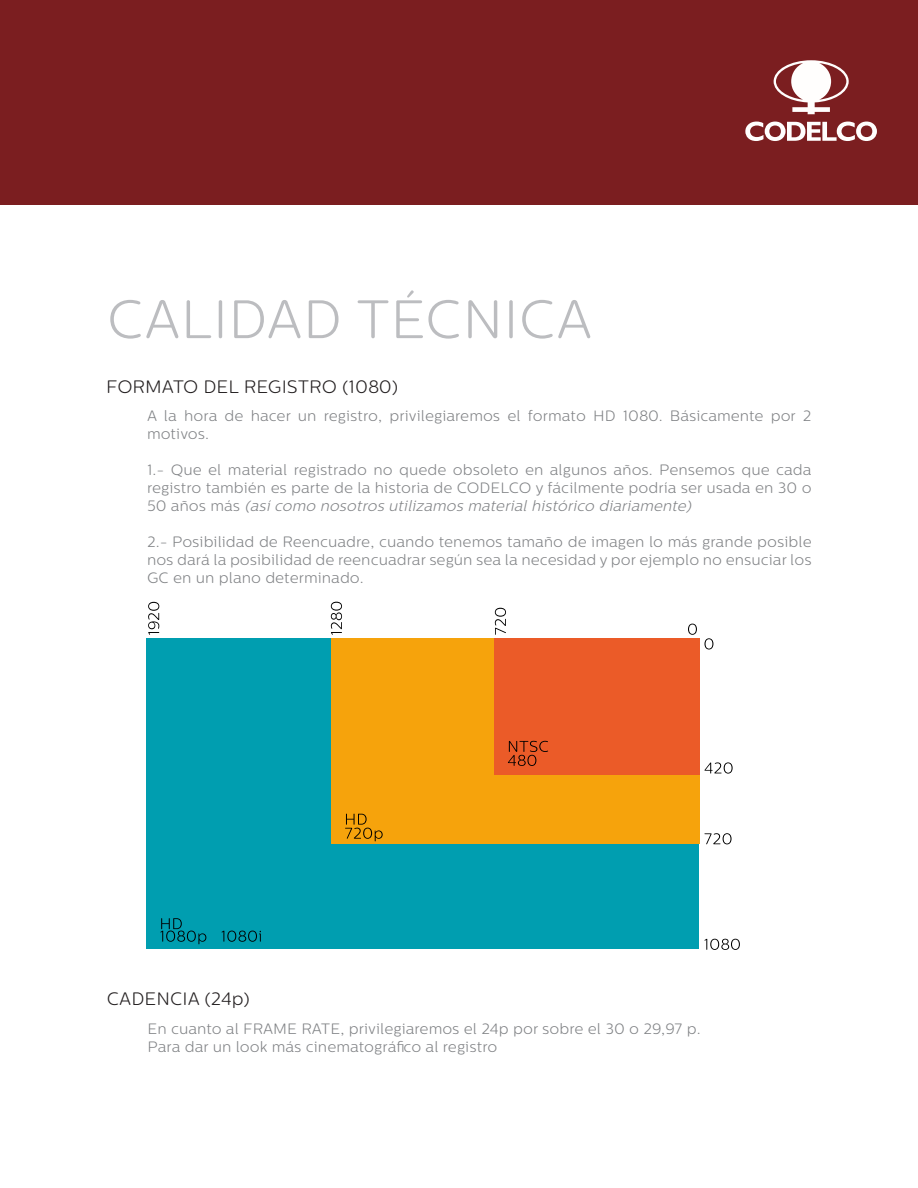
<style>
.page{position:relative;width:918px;height:1188px;background:#fff}
.page>*{position:absolute;margin:0;border:0;box-sizing:border-box;transform-origin:0 0}
.t1{font:300 54px "Centrale Sans Rounded";color:#bcbdc0}
.t2{font:300 18px "Centrale Sans Rounded";color:#231f20}
.t3{font:300 15px/18px "Centrale Sans Rounded";color:#808285;text-align:justify}
.s1{font-style:italic}
</style>
<div class="page">
<div style="left:0;top:0;width:918px;height:204px;background:#7b1e20"></div>
<svg style="left:774px;top:60px;width:75px;height:54px"></svg>
<svg style="left:745px;top:122px;width:132px;height:19px"></svg>
<div style="left:146px;top:638px;width:553px;height:310px;background:#009eb0"></div>
<div style="left:331px;top:638px;width:368px;height:206px;background:#f6a30c"></div>
<div style="left:494px;top:638px;width:205px;height:137px;background:#eb5b28"></div>
<svg style="left:222px;top:931px;width:39px;height:11px"></svg>
<svg style="left:508px;top:741px;width:40px;height:25px"></svg>
<svg style="left:345px;top:814px;width:38px;height:27px"></svg>
<svg style="left:160px;top:918px;width:46px;height:26px"></svg>
<svg style="left:148px;top:602px;width:11px;height:33px"></svg>
<svg style="left:331px;top:602px;width:11px;height:33px"></svg>
<svg style="left:495px;top:608px;width:11px;height:27px"></svg>
<svg style="left:688px;top:624px;width:9px;height:11px"></svg>
<svg style="left:704px;top:638px;width:9px;height:12px"></svg>
<svg style="left:704px;top:762px;width:29px;height:12px"></svg>
<svg style="left:704px;top:833px;width:28px;height:11px"></svg>
<svg style="left:704px;top:939px;width:36px;height:11px"></svg>
<p class="t1" style="left:107px;top:288px;width:487px">CALIDAD TÉCNICA</p>
<p class="t2" style="left:106px;top:376px;width:294px">FORMATO DEL REGISTRO (1080)</p>
<p class="t3" style="left:147px;top:407px;width:666px">A la hora de hacer un registro, privilegiaremos el formato HD 1080. Básicamente por 2 motivos.</p>
<p class="t3" style="left:147px;top:461px;width:666px">1.- Que el material registrado no quede obsoleto en algunos años. Pensemos que cada registro también es parte de la historia de CODELCO y fácilmente podría ser usada en 30 o 5 0 a ñ o s m á s <span class="s1">(asícomo nosotros utilizamos materialhistórico diariamente)</span></p>
<p class="t3" style="left:147px;top:533px;width:666px">2.- Posibilidad de Reencuadre, cuando tenemos tamaño de imagen lo más grande posible nos dará la posibilidad de reencuadrar según sea la necesidad y por ejemplo no ensuciar los GC en un plano determinado.</p>
<p class="t2" style="left:107px;top:989px;width:145px">CADENCIA (24p)</p>
<p class="t3" style="left:148px;top:1019px;width:555px">En cuanto al FRAME RATE, privilegiaremos el 24p por sobre el 30 o 29,97 p.</p>
<p class="t3" style="left:148px;top:1037px;width:351px">Para dar un look más cinematográfico al registro</p>
</div>
